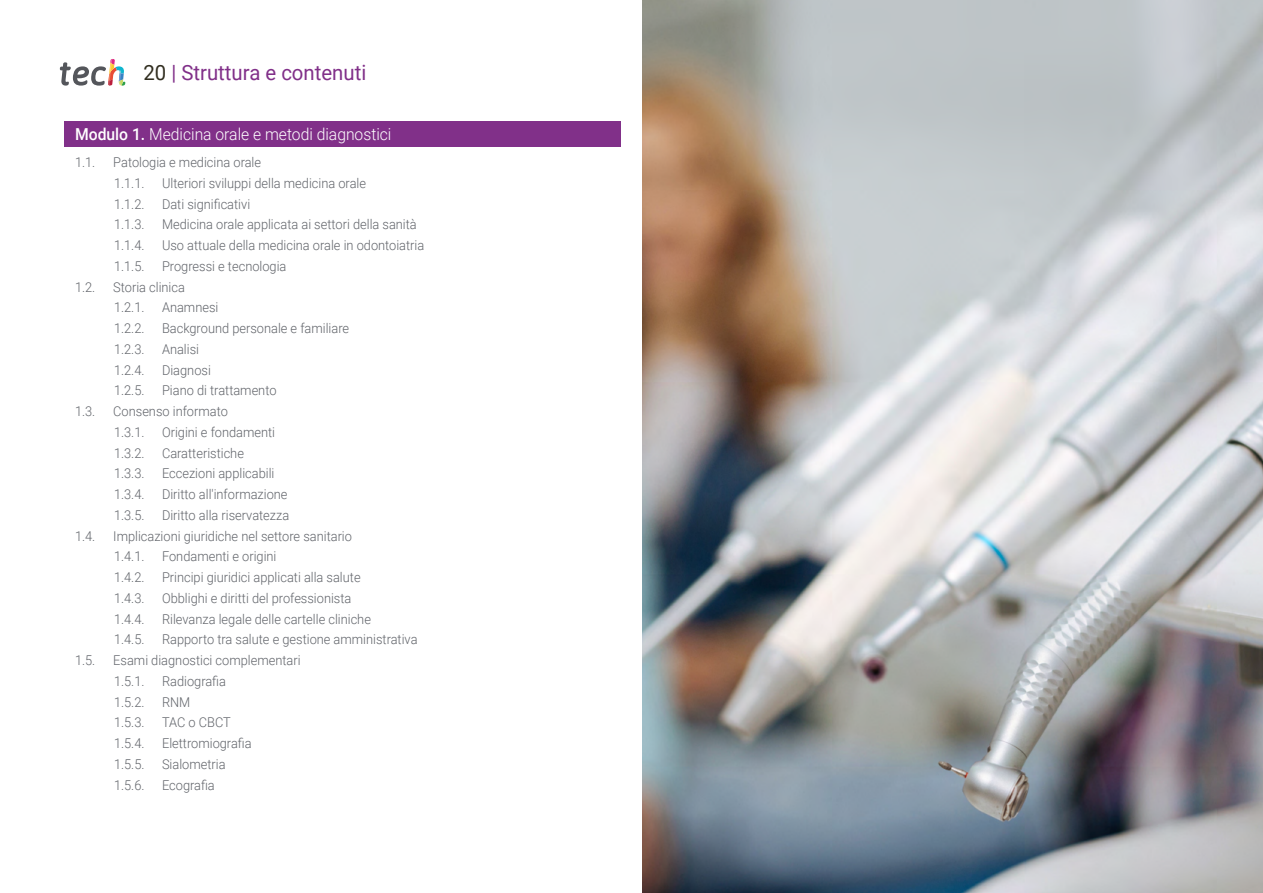
<style>
.page{position:relative;width:1263px;height:893px;background:#fff}
.page>*{position:absolute;margin:0;border:0;box-sizing:border-box;transform-origin:0 0}
.t1{font:21px "Roboto";color:#813089}
.t2{font:300 16.5px "Roboto";color:#fff;scale:.95 1}
.t3{font:300 13.5px/20.7px "Roboto";color:#61646a;scale:.95 1}
.s1{color:#312e20}
.s2{font-weight:500}
</style>
<div class="page">
<div style="left:64px;top:121px;width:557px;height:25px;background:#813089"></div>
<img style="left:642px;top:0;width:621px;height:893px">
<svg style="left:60px;top:59px;width:65px;height:27px"></svg>
<h1 class="t1" style="left:144px;top:57px;width:224px"><span class="s1">20</span> | Struttura e contenuti</h1>
<p class="t2" style="left:75px;top:123px;width:335px"><span class="s2">Modulo 1.</span> Medicina orale e metodi diagnostici</p>
<p class="t3" style="left:75px;top:151px;width:23px">1.1.</p>
<p class="t3" style="left:113px;top:151px;width:157px">Patologia e medicina orale<br>1.1.1.</p>
<p class="t3" style="left:162px;top:172px;width:216px">Ulteriori sviluppi della medicina orale</p>
<p class="t3" style="left:114px;top:193px;width:34px">1.1.2.</p>
<p class="t3" style="left:162px;top:193px;width:94px">Dati significativi</p>
<p class="t3" style="left:114px;top:214px;width:34px">1.1.3.</p>
<p class="t3" style="left:162px;top:214px;width:270px">Medicina orale applicata ai settori della sanità</p>
<p class="t3" style="left:114px;top:234px;width:34px">1.1.4.</p>
<p class="t3" style="left:162px;top:234px;width:278px">Uso attuale della medicina orale in odontoiatria</p>
<p class="t3" style="left:114px;top:255px;width:34px">1.1.5.</p>
<p class="t3" style="left:162px;top:255px;width:132px">Progressi e tecnologia</p>
<p class="t3" style="left:75px;top:276px;width:23px">1.2.</p>
<p class="t3" style="left:113px;top:276px;width:77px">Storia clinica<br>1.2.1.</p>
<p class="t3" style="left:162px;top:297px;width:61px">Anamnesi</p>
<p class="t3" style="left:114px;top:317px;width:34px">1.2.2.</p>
<p class="t3" style="left:162px;top:317px;width:198px">Background personale e familiare</p>
<p class="t3" style="left:114px;top:338px;width:34px">1.2.3.</p>
<p class="t3" style="left:162px;top:338px;width:40px">Analisi</p>
<p class="t3" style="left:114px;top:359px;width:34px">1.2.4.</p>
<p class="t3" style="left:162px;top:359px;width:53px">Diagnosi</p>
<p class="t3" style="left:114px;top:380px;width:34px">1.2.5.</p>
<p class="t3" style="left:162px;top:380px;width:122px">Piano di trattamento</p>
<p class="t3" style="left:75px;top:400px;width:23px">1.3.</p>
<p class="t3" style="left:113px;top:400px;width:122px">Consenso informato<br>1.3.1.</p>
<p class="t3" style="left:162px;top:421px;width:121px">Origini e fondamenti</p>
<p class="t3" style="left:114px;top:442px;width:34px">1.3.2.</p>
<p class="t3" style="left:162px;top:442px;width:88px">Caratteristiche</p>
<p class="t3" style="left:114px;top:463px;width:34px">1.3.3.</p>
<p class="t3" style="left:162px;top:463px;width:120px">Eccezioni applicabili</p>
<p class="t3" style="left:114px;top:483px;width:34px">1.3.4.</p>
<p class="t3" style="left:162px;top:483px;width:134px">Diritto all'informazione</p>
<p class="t3" style="left:114px;top:504px;width:34px">1.3.5.</p>
<p class="t3" style="left:162px;top:504px;width:135px">Diritto alla riservatezza</p>
<p class="t3" style="left:75px;top:525px;width:23px">1.4.</p>
<p class="t3" style="left:113px;top:525px;width:253px">Implicazioni giuridiche nel settore sanitario<br>1.4.1.</p>
<p class="t3" style="left:162px;top:546px;width:122px">Fondamenti e origini</p>
<p class="t3" style="left:114px;top:566px;width:34px">1.4.2.</p>
<p class="t3" style="left:162px;top:566px;width:211px">Principi giuridici applicati alla salute</p>
<p class="t3" style="left:114px;top:587px;width:34px">1.4.3.</p>
<p class="t3" style="left:162px;top:587px;width:201px">Obblighi e diritti del professionista</p>
<p class="t3" style="left:114px;top:608px;width:34px">1.4.4.</p>
<p class="t3" style="left:162px;top:608px;width:221px">Rilevanza legale delle cartelle cliniche</p>
<p class="t3" style="left:114px;top:629px;width:34px">1.4.5.</p>
<p class="t3" style="left:162px;top:629px;width:270px">Rapporto tra salute e gestione amministrativa</p>
<p class="t3" style="left:75px;top:649px;width:23px">1.5.</p>
<p class="t3" style="left:113px;top:649px;width:199px">Esami diagnostici complementari<br>1.5.1.</p>
<p class="t3" style="left:162px;top:670px;width:69px">Radiografia</p>
<p class="t3" style="left:114px;top:691px;width:34px">1.5.2.</p>
<p class="t3" style="left:162px;top:691px;width:31px">RNM</p>
<p class="t3" style="left:114px;top:712px;width:34px">1.5.3.</p>
<p class="t3" style="left:162px;top:712px;width:74px">TAC o CBCT</p>
<p class="t3" style="left:114px;top:732px;width:34px">1.5.4.</p>
<p class="t3" style="left:162px;top:732px;width:96px">Elettromiografia</p>
<p class="t3" style="left:114px;top:753px;width:34px">1.5.5.</p>
<p class="t3" style="left:162px;top:753px;width:68px">Sialometria</p>
<p class="t3" style="left:114px;top:774px;width:34px">1.5.6.</p>
<p class="t3" style="left:162px;top:774px;width:57px">Ecografia</p>
</div>
